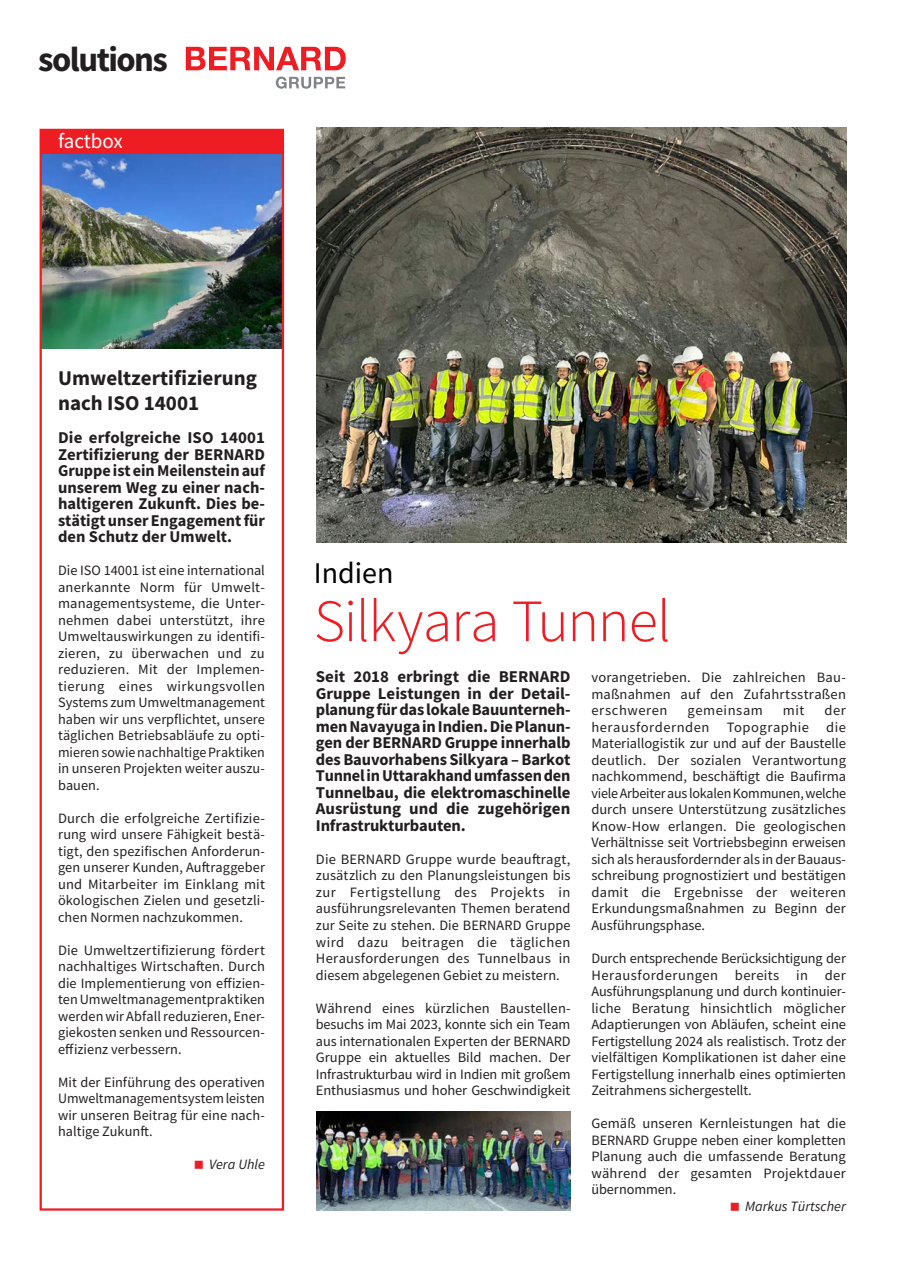
<style>
.page{position:relative;width:902px;height:1272px;background:#fff}
.page>*{position:absolute;margin:0;border:0;box-sizing:border-box;transform-origin:0 0}
.t1{font:300 60px "Source Sans Pro";letter-spacing:-.025em;color:#ee1d23}
.t2{font:700 34.65px "Source Sans Pro";letter-spacing:-.04em;color:#231f20}
.t3{font:30px "Source Sans Pro";color:#000}
.t4{font:700 21px/25.2px "Source Sans Pro";color:#231f20}
.t5{font:21px "Source Sans Pro";letter-spacing:-.005em;color:#fff}
.t6{font:700 16.5px/16.5px "Source Sans Pro";color:#231f20;text-align:justify}
.t7{font:14.25px/16.5px "Source Sans Pro";letter-spacing:.005em;color:#231f20;text-align:justify}
.t8{font:italic 14.25px "Source Sans Pro";color:#231f20}
.t9{font:14.25px "Source Sans Pro";letter-spacing:.04em;color:#231f20}
</style>
<div class="page">
<svg style="left:186px;top:47px;width:159px;height:23px"></svg>
<svg style="left:276px;top:77px;width:69px;height:12px"></svg>
<img style="left:43px;top:154px;width:238px;height:195px">
<img style="left:316px;top:128px;width:530px;height:414px">
<img style="left:316px;top:1111px;width:254px;height:99px">
<div style="left:40px;top:129px;width:243px;height:25px;background:#ee1d23"></div>
<div style="left:40px;top:129px;width:244px;height:1081px;border:2px solid #ee1d23"></div>
<h2 class="t2" style="left:38px;top:36px;width:131px">solutions</h2>
<h3 class="t5" style="left:58px;top:128px;width:66px">factbox</h3>
<h3 class="t4" style="left:58px;top:365px;width:200px">Umweltzertifizierung nach ISO 14001</h3>
<p class="t6" style="left:58px;top:429px;width:208px">Die erfolgreiche ISO 14001<br>Zertifizierung der BERNARD Gruppe ist ein Meilenstein auf unserem Weg zu einer nach&shy;haltigeren Zukunft. Dies be&shy;stätigt unser Engagement für den Schutz der Umwelt.</p>
<p class="t7" style="left:58px;top:562px;width:208px">Die ISO 14001 ist eine international anerkannte Norm für Umwelt&shy;managementsysteme, die Unter&shy;nehmen dabei unterstützt, ihre Umweltauswirkungen zu identifi&shy;zieren, zu überwachen und zu reduzieren. Mit der Implemen&shy;tierung eines wirkungsvollen Systems zum Umweltmanagement haben wir uns verpflichtet, unsere täglichen Betriebsabläufe zu opti&shy;mieren sowie nachhaltige Praktiken in unseren Projekten weiter auszu&shy;bauen.</p>
<p class="t7" style="left:58px;top:809px;width:208px">Durch die erfolgreiche Zertifizie&shy;rung wird unsere Fähigkeit bestä&shy;tigt, den spezifischen Anforderun&shy;gen unserer Kunden, Auftraggeber und Mitarbeiter im Einklang mit ökologischen Zielen und gesetzli&shy;chen Normen nachzukommen.</p>
<p class="t7" style="left:58px;top:941px;width:208px">Die Umweltzertifizierung fördert nachhaltiges Wirtschaften. Durch die Implementierung von effizien&shy;ten Umweltmanagementpraktiken werden wir Abfall reduzieren, Ener&shy;giekosten senken und Ressourcen&shy;effizienz verbessern.</p>
<p class="t7" style="left:58px;top:1073px;width:208px">Mit der Einführung des operativen Umweltmanagementsystem leisten wir unseren Beitrag für eine nach&shy;haltige Zukunft.</p>
<p class="t8" style="left:209px;top:1155px;width:57px">Vera Uhle</p>
<h3 class="t3" style="left:314px;top:554px;width:81px">Indien</h3>
<h1 class="t1" style="left:314px;top:584px;width:359px">Silkyara Tunnel</h1>
<p class="t6" style="left:316px;top:668px;width:256px">Seit 2018 erbringt die BERNARD Gruppe Leistungen in der Detail&shy;planung für das lokale Bauunterneh&shy;men Navayuga in Indien. Die Planun&shy;gen der BERNARD Gruppe innerhalb des Bauvorhabens Silkyara – Barkot Tunnel in Uttarakhand umfassen den Tunnelbau, die elektromaschinelle Ausrüstung und die zugehörigen Infrastrukturbauten.</p>
<p class="t7" style="left:316px;top:850px;width:256px">Die BERNARD Gruppe wurde beauftragt, zusätzlich zu den Planungsleistungen bis zur Fertigstellung des Projekts in ausführungsrelevanten Themen beratend zur Seite zu stehen. Die BERNARD Gruppe wird dazu beitragen die täglichen Herausforderungen des Tunnelbaus in diesem abgelegenen Gebiet zu meistern.</p>
<p class="t7" style="left:316px;top:999px;width:256px">Während eines kürzlichen Baustellen&shy;besuchs im Mai 2023, konnte sich ein Team aus internationalen Experten der BERNARD Gruppe ein aktuelles Bild machen. Der Infrastrukturbau wird in Indien mit großem Enthusiasmus und hoher Geschwindigkeit</p>
<p class="t7" style="left:591px;top:669px;width:256px">vorangetrieben. Die zahlreichen Bau&shy;maßnahmen auf den Zufahrtsstraßen erschweren</p>
<p class="t7" style="left:591px;top:702px;width:256px;text-indent:233px">der herausfordernden Topographie die Materiallogistik zur und auf der Baustelle deutlich. Der sozialen Verantwortung nachkommend, beschäftigt die Baufirma viele Arbeiter aus lokalen Kommunen, welche durch unsere Unterstützung zusätzliches Know-How erlangen. Die geologischen Verhältnisse seit Vortriebsbeginn erweisen sich als herausfordernder als in der Bauaus&shy;schreibung prognostiziert und bestätigen damit die Ergebnisse der weiteren Erkundungsmaßnahmen zu Beginn der Ausführungsphase.</p>
<p class="t7" style="left:591px;top:949px;width:256px">Durch entsprechende Berücksichtigung der Herausforderungen bereits in der Ausführungsplanung und durch kontinuier&shy;liche Beratung hinsichtlich möglicher Adaptierungen von Abläufen, scheint eine Fertigstellung 2024 als realistisch. Trotz der vielfältigen Komplikationen ist daher eine Fertigstellung innerhalb eines optimierten Zeitrahmens sichergestellt.</p>
<p class="t7" style="left:591px;top:1114px;width:256px">Gemäß unseren Kernleistungen hat die BERNARD Gruppe neben einer kompletten Planung auch die umfassende Beratung während der gesamten Projektdauer übernommen.</p>
<p class="t8" style="left:745px;top:1197px;width:102px">Markus Türtscher</p>
<p class="t9" style="left:687px;top:701px;width:77px">gemeinsam</p>
<p class="t7" style="left:782px;top:702px;width:23px">mit</p>
</div>
